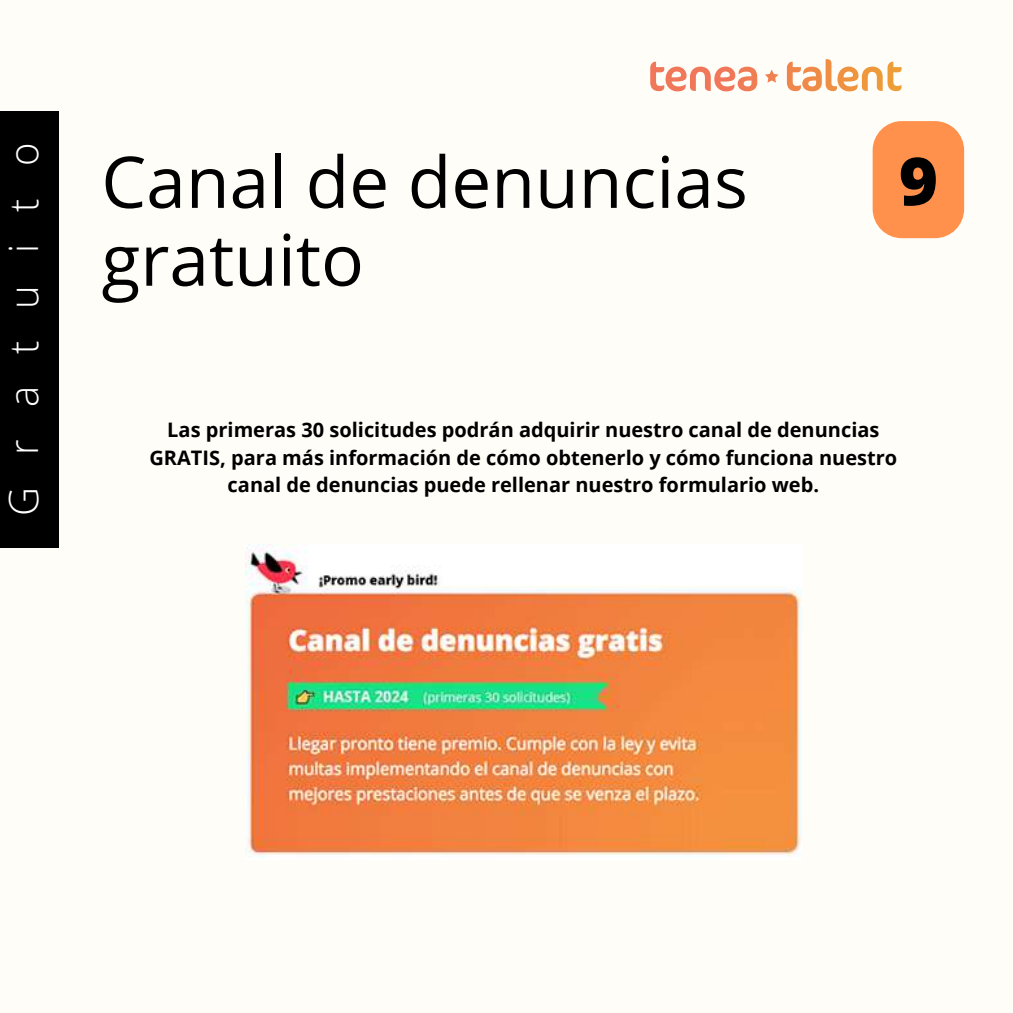
<style>
.page{position:relative;width:1013px;height:1013px;background:#fff}
.page>*{position:absolute;margin:0;border:0;box-sizing:border-box;transform-origin:0 0}
.t1{font:71.25px/77.8px "Open Sans";color:#000}
.t2{font:800 66.38px "Open Sans";color:#000}
.t3{font:300 40px "Open Sans";letter-spacing:.8em;color:#fff}
.t4{font:700 20px/27.2px "Open Sans";color:#000;text-align:center}
</style>
<div class="page">
<div style="left:0;top:0;width:1012px;height:1012px;background:#fffdf8"></div>
<svg style="left:650px;top:62px;width:107px;height:29px"></svg>
<svg style="left:787px;top:59px;width:114px;height:32px"></svg>
<svg style="left:765px;top:70px;width:13px;height:13px"></svg>
<img style="left:245px;top:545px;width:556px;height:313px">
<div style="left:0;top:111px;width:58px;height:436px;background:#000"></div>
<svg style="left:872px;top:121px;width:92px;height:117px;background:#ff995a"></svg>
<h3 class="t3" style="left:-5px;top:515px;width:374px;rotate:-90deg">Gratuito</h3>
<h2 class="t2" style="left:899px;top:134px;width:40px">9</h2>
<h1 class="t1" style="left:101px;top:141px;width:648px">Canal de denuncias gratuito</h1>
<p class="t4" style="left:149px;top:416px;width:749px">Las primeras 30 solicitudes podrán adquirir nuestro canal de denuncias<br>GRATIS, para más información de cómo obtenerlo y cómo funciona nuestro canal de denuncias puede rellenar nuestro formulario web.</p>
</div>
